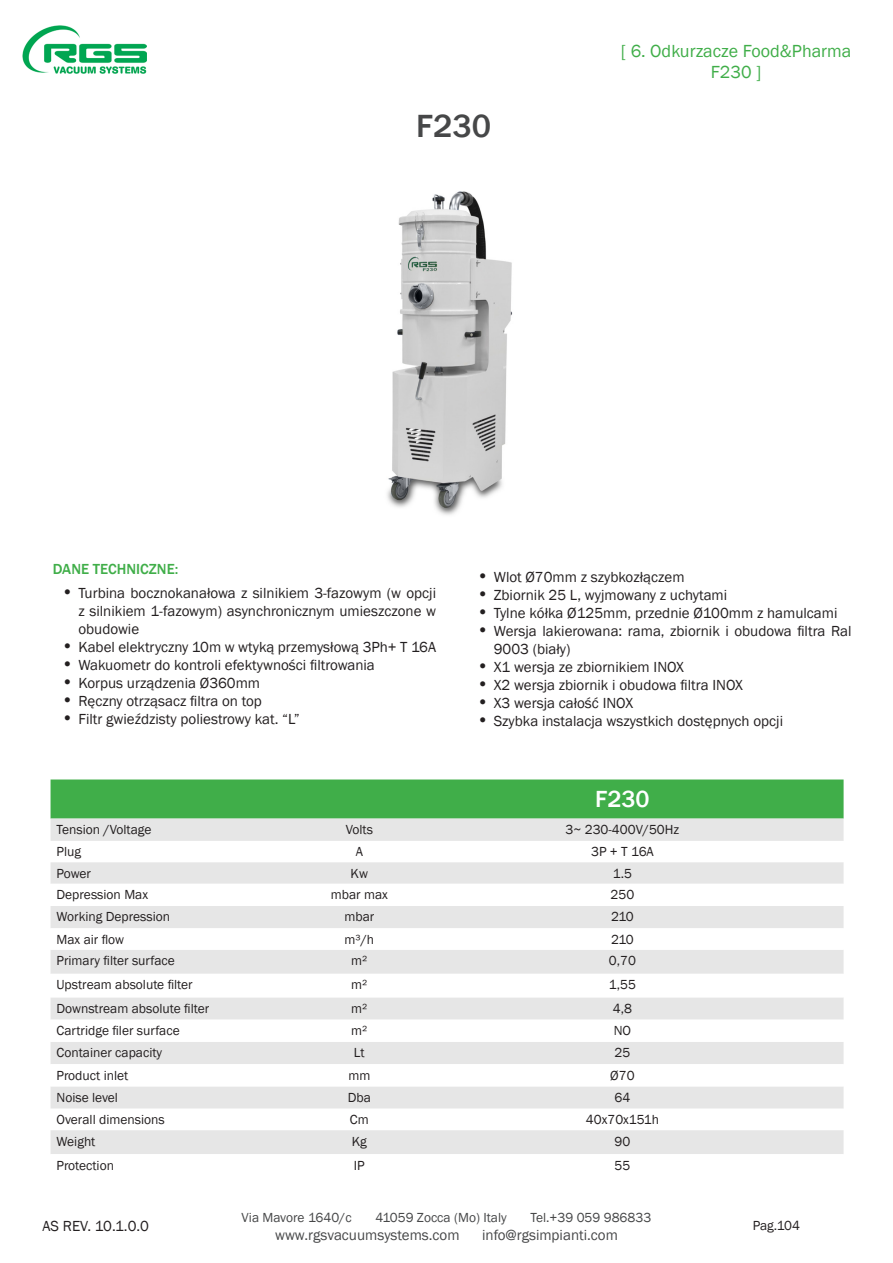
<style>
.page{position:relative;width:893px;height:1263px;background:#fff}
.page>*{position:absolute;margin:0;border:0;box-sizing:border-box;transform-origin:0 0}
.t1{font:500 33px "Franklin Gothic";color:#464748}
.t2{font:500 24px "Franklin Gothic";color:#fff}
.t3{font:18px "Franklin Gothic";color:#40ae49}
.t4{font:15px/18px "Franklin Gothic";color:#231f20;text-align:justify}
.t5{font:15px "Franklin Gothic";color:#464748}
.t6{font:500 15px "Franklin Gothic";color:#40ae49}
.t7{font:13.5px "Franklin Gothic";color:#231f20}
.t8{font:13.5px "Franklin Gothic";color:#464748}
.s1{font-size:18px}
</style>
<div class="page">
<img style="left:22px;top:25px;width:125px;height:49px">
<div style="left:51px;top:779px;width:793px;height:40px;background:#40ae49"></div>
<svg style="left:51px;top:819px;width:793px;height:65px;fill:#e6e6e6"></svg>
<svg style="left:51px;top:906px;width:793px;height:248px;fill:#e6e6e6"></svg>
<img style="left:387px;top:191px;width:126px;height:324px">
<p class="t1" style="left:416px;top:105px;width:76px">F230</p>
<p class="t3" style="left:621px;top:39px;width:232px">[ 6. Odkurzacze Food&amp;Pharma</p>
<p class="t3" style="left:711px;top:61px;width:52px">F230 ]</p>
<p class="t6" style="left:53px;top:560px;width:127px">DANE TECHNICZNE:</p>
<p class="t4" style="left:78px;top:584px;width:359px;text-indent:-17px"><span class="s1">•</span> Turbina bocznokanałowa z silnikiem 3-fazowym (w opcji z silnikiem 1-fazowym) asynchronicznym umieszczone w obudowie</p>
<p class="t4" style="left:61px;top:638px;width:376px"><span class="s1">•</span> Kabel elektryczny 10m w wtyką przemysłową 3Ph+ T 16A</p>
<p class="t4" style="left:61px;top:656px;width:315px"><span class="s1">•</span> Wakuometr do kontroli efektywności filtrowania</p>
<p class="t4" style="left:61px;top:674px;width:200px"><span class="s1">•</span> Korpus urządzenia Ø360mm</p>
<p class="t4" style="left:61px;top:692px;width:202px"><span class="s1">•</span> Ręczny otrząsacz filtra on top</p>
<p class="t4" style="left:61px;top:710px;width:240px"><span class="s1">•</span> Filtr gwieździsty poliestrowy kat. “L”</p>
<p class="t4" style="left:477px;top:568px;width:209px"><span class="s1">•</span> Wlot Ø70mm z szybkozłączem</p>
<p class="t4" style="left:477px;top:586px;width:252px"><span class="s1">•</span> Zbiornik 25 L, wyjmowany z uchytami</p>
<p class="t4" style="left:477px;top:604px;width:362px"><span class="s1">•</span> Tylne kółka Ø125mm, przednie Ø100mm z hamulcami</p>
<p class="t4" style="left:494px;top:622px;width:359px;text-indent:-17px"><span class="s1">•</span> Wersja lakierowana: rama, zbiornik i obudowa filtra Ral<br>9003 (biały)</p>
<p class="t4" style="left:477px;top:658px;width:209px"><span class="s1">•</span> X1 wersja ze zbiornikiem INOX</p>
<p class="t4" style="left:477px;top:676px;width:268px"><span class="s1">•</span> X2 wersja zbiornik i obudowa filtra INOX</p>
<p class="t4" style="left:477px;top:694px;width:158px"><span class="s1">•</span> X3 wersja całość INOX</p>
<p class="t4" style="left:477px;top:712px;width:308px"><span class="s1">•</span> Szybka instalacja wszystkich dostępnych opcji</p>
<p class="t2" style="left:595px;top:785px;width:56px">F230</p>
<p class="t7" style="left:57px;top:821px;width:97px">Tension /Voltage</p>
<p class="t7" style="left:346px;top:821px;width:29px">Volts</p>
<p class="t7" style="left:566px;top:821px;width:115px">3~ 230-400V/50Hz</p>
<p class="t7" style="left:57px;top:843px;width:26px">Plug</p>
<p class="t7" style="left:356px;top:843px;width:9px">A</p>
<p class="t7" style="left:591px;top:843px;width:64px">3P + T 16A</p>
<p class="t7" style="left:57px;top:865px;width:36px">Power</p>
<p class="t7" style="left:351px;top:865px;width:19px">Kw</p>
<p class="t7" style="left:613px;top:865px;width:21px">1.5</p>
<p class="t7" style="left:57px;top:886px;width:93px">Depression Max</p>
<p class="t7" style="left:331px;top:886px;width:59px">mbar max</p>
<p class="t7" style="left:611px;top:886px;width:25px">250</p>
<p class="t7" style="left:57px;top:908px;width:115px">Working Depression</p>
<p class="t7" style="left:344px;top:908px;width:31px">mbar</p>
<p class="t7" style="left:611px;top:908px;width:24px">210</p>
<p class="t7" style="left:57px;top:931px;width:69px">Max air flow</p>
<p class="t7" style="left:345px;top:931px;width:31px">m³/h</p>
<p class="t7" style="left:611px;top:931px;width:24px">210</p>
<p class="t7" style="left:57px;top:952px;width:120px">Primary filter surface</p>
<p class="t7" style="left:351px;top:952px;width:18px">m²</p>
<p class="t7" style="left:609px;top:952px;width:29px">0,70</p>
<p class="t7" style="left:57px;top:976px;width:138px">Upstream absolute filter</p>
<p class="t7" style="left:351px;top:976px;width:18px">m²</p>
<p class="t7" style="left:609px;top:976px;width:29px">1,55</p>
<p class="t7" style="left:57px;top:1000px;width:154px">Downstream absolute filter</p>
<p class="t7" style="left:351px;top:1000px;width:18px">m²</p>
<p class="t7" style="left:613px;top:1000px;width:21px">4,8</p>
<p class="t7" style="left:57px;top:1022px;width:125px">Cartridge filer surface</p>
<p class="t7" style="left:351px;top:1022px;width:18px">m²</p>
<p class="t7" style="left:614px;top:1022px;width:19px">NO</p>
<p class="t7" style="left:57px;top:1044px;width:107px">Container capacity</p>
<p class="t7" style="left:354px;top:1044px;width:12px">Lt</p>
<p class="t7" style="left:615px;top:1044px;width:17px">25</p>
<p class="t7" style="left:57px;top:1067px;width:73px">Product inlet</p>
<p class="t7" style="left:348px;top:1067px;width:23px">mm</p>
<p class="t7" style="left:610px;top:1067px;width:26px">Ø70</p>
<p class="t7" style="left:57px;top:1089px;width:63px">Noise level</p>
<p class="t7" style="left:348px;top:1089px;width:25px">Dba</p>
<p class="t7" style="left:614px;top:1089px;width:17px">64</p>
<p class="t7" style="left:57px;top:1111px;width:110px">Overall dimensions</p>
<p class="t7" style="left:350px;top:1111px;width:20px">Cm</p>
<p class="t7" style="left:586px;top:1111px;width:75px">40x70x151h</p>
<p class="t7" style="left:57px;top:1133px;width:40px">Weight</p>
<p class="t7" style="left:352px;top:1133px;width:17px">Kg</p>
<p class="t7" style="left:615px;top:1133px;width:17px">90</p>
<p class="t7" style="left:57px;top:1157px;width:59px">Protection</p>
<p class="t7" style="left:354px;top:1157px;width:12px">IP</p>
<p class="t7" style="left:615px;top:1157px;width:17px">55</p>
<p class="t8" style="left:242px;top:1209px;width:112px">Via Mavore 1640/c</p>
<p class="t8" style="left:375px;top:1209px;width:133px">41059 Zocca (Mo) Italy</p>
<p class="t8" style="left:530px;top:1209px;width:122px">Tel.+39 059 986833</p>
<p class="t5" style="left:275px;top:1226px;width:186px">www.rgsvacuumsystems.com</p>
<p class="t5" style="left:482px;top:1226px;width:137px">info@rgsimpianti.com</p>
<p class="t4" style="left:43px;top:1217px;width:108px">AS REV. 10.1.0.0</p>
<p class="t7" style="left:753px;top:1217px;width:49px">Pag.104</p>
</div>
